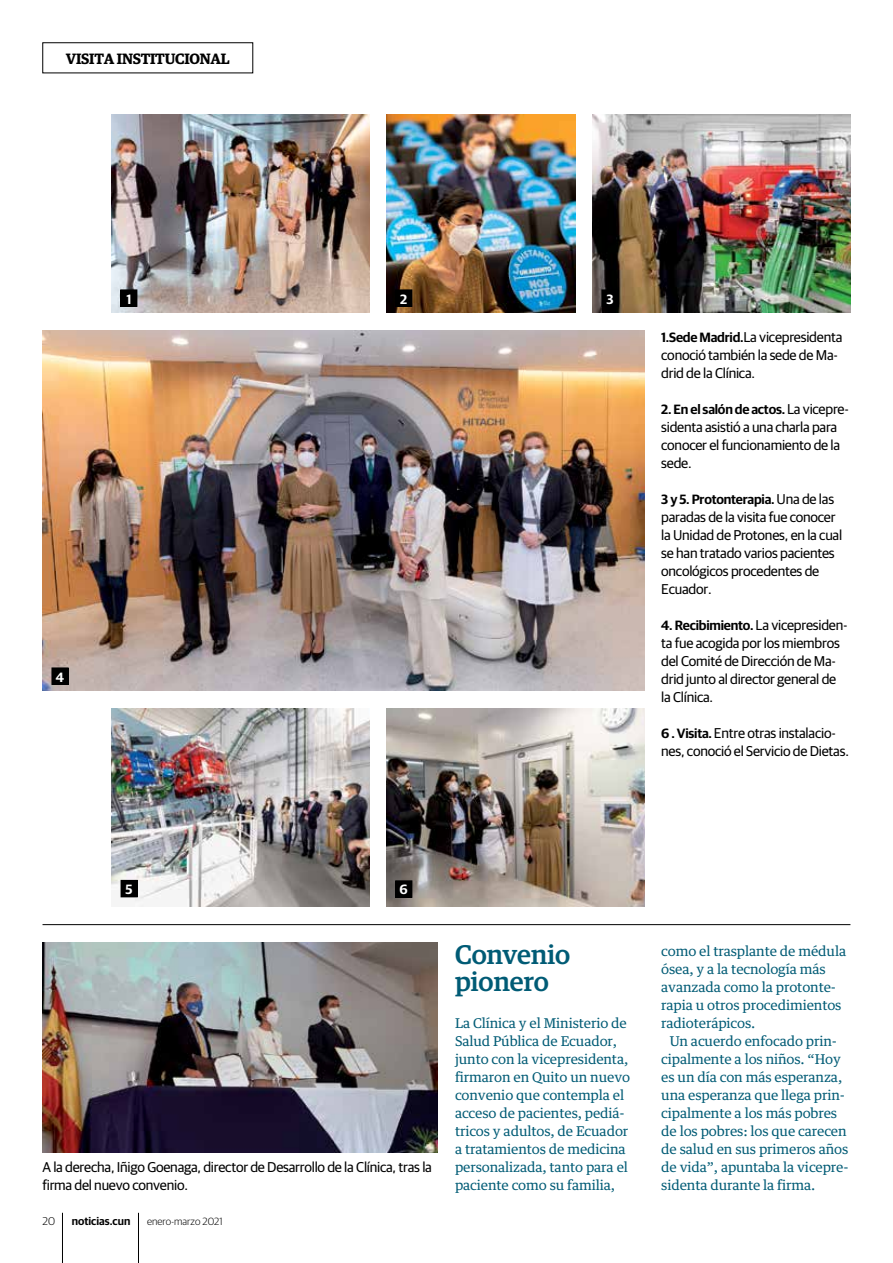
<style>
.page{position:relative;width:893px;height:1263px;background:#fff}
.page>*{position:absolute;margin:0;border:0;box-sizing:border-box;transform-origin:0 0}
.t1{font:500 27px/27px "Guardian Egyp";color:#005b75}
.t2{font:600 15px "Guardian Egyp";letter-spacing:-.015em;color:#000}
.t3{font:14.25px/18px "Guardian Sans";letter-spacing:-.015em;color:#000}
.t4{font:13.5px/18px "Guardian Text Egyp";letter-spacing:-.01em;color:#005b75}
.t5{font:600 13.5px "Guardian Sans";letter-spacing:-.015em;color:#000}
.t6{font:600 13.5px "Guardian Sans";color:#fff}
.t7{font:600 11.25px "Guardian Sans";color:#000}
.t8{font:300 11.25px "Guardian Sans";color:#000}
.t9{font:300 10.5px "Guardian Sans";color:#000}
.s1{font-weight:600;font-size:13.5px}
.s2{font-weight:400;font-size:14.25px}
</style>
<div class="page">
<hr style="left:138px;top:1213px;width:1px;height:50px;background:#000">
<hr style="left:62px;top:1213px;width:1px;height:50px;background:#000">
<img style="left:43px;top:943px;width:395px;height:209px">
<img style="left:43px;top:331px;width:601px;height:360px">
<img style="left:386px;top:115px;width:189px;height:198px">
<img style="left:386px;top:709px;width:258px;height:197px">
<img style="left:111px;top:115px;width:258px;height:197px">
<img style="left:592px;top:115px;width:258px;height:198px">
<img style="left:111px;top:709px;width:258px;height:197px">
<hr style="left:43px;top:924px;width:807px;height:1px;background:#000">
<div style="left:121px;top:290px;width:16px;height:16px;background:#000"></div>
<div style="left:120px;top:290px;width:17px;height:17px;border:1px solid #000"></div>
<div style="left:396px;top:290px;width:16px;height:16px;background:#000"></div>
<div style="left:395px;top:290px;width:17px;height:17px;border:1px solid #000"></div>
<div style="left:602px;top:290px;width:16px;height:16px;background:#000"></div>
<div style="left:602px;top:290px;width:16px;height:17px;border:1px solid #000"></div>
<div style="left:52px;top:668px;width:16px;height:16px;background:#000"></div>
<div style="left:52px;top:668px;width:16px;height:17px;border:1px solid #000"></div>
<div style="left:121px;top:880px;width:16px;height:17px;background:#000"></div>
<div style="left:396px;top:881px;width:16px;height:16px;background:#000"></div>
<div style="left:395px;top:881px;width:17px;height:16px;border:1px solid #000"></div>
<p class="t2" style="left:66px;top:47px;width:165px">VISITA INSTITUCIONAL</p>
<p class="t6" style="left:56px;top:667px;width:10px">4</p>
<p class="t6" style="left:126px;top:289px;width:6px">1</p>
<p class="t6" style="left:400px;top:289px;width:9px">2</p>
<p class="t6" style="left:606px;top:289px;width:9px">3</p>
<p class="t3" style="left:661px;top:327px;width:183px"><span class="s1">1.Sede Madrid.</span>La vicepresidenta conoció también la sede de Ma&shy;drid de la Clínica.</p>
<p class="t5" style="left:661px;top:399px;width:189px">2. En el salón de actos. <span class="s2">La vicepre-</span></p>
<p class="t3" style="left:661px;top:417px;width:180px">sidenta asistió a una charla para conocer el funcionamiento de la sede.</p>
<p class="t5" style="left:661px;top:489px;width:174px">3 y 5. Protonterapia. <span class="s2">Una de las</span></p>
<p class="t3" style="left:661px;top:507px;width:182px">paradas de la visita fue conocer la Unidad de Protones, en la cual se han tratado varios pacientes oncológicos procedentes de<br>Ecuador.</p>
<p class="t5" style="left:661px;top:615px;width:188px">4. Recibimiento. <span class="s2">La vicepresiden-</span></p>
<p class="t3" style="left:661px;top:633px;width:180px">ta fue acogida por los miembros del Comité de Dirección de Ma&shy;drid junto al director general de la Clínica.</p>
<p class="t3" style="left:661px;top:723px;width:189px"><span class="s1">6 . Visita.</span> Entre otras instalacio&shy;nes, conoció el Servicio de Dietas.</p>
<p class="t6" style="left:126px;top:879px;width:9px">5</p>
<p class="t6" style="left:400px;top:880px;width:10px">6</p>
<p class="t3" style="left:43px;top:1157px;width:391px">A la derecha, Iñigo Goenaga, director de Desarrollo de la Clínica, tras la firma del nuevo convenio.</p>
<p class="t8" style="left:43px;top:1213px;width:14px">20</p>
<p class="t7" style="left:72px;top:1212px;width:60px">noticias.cun</p>
<p class="t9" style="left:147px;top:1214px;width:77px">enero-marzo 2021</p>
<h1 class="t1" style="left:455px;top:939px;width:117px">Convenio pionero</h1>
<p class="t4" style="left:661px;top:941px;width:186px">como el trasplante de médula ósea, y a la tecnología más avanzada como la protonte&shy;rapia u otros procedimientos radioterápicos.</p>
<p class="t4" style="left:661px;top:1031px;width:189px;text-indent:9px">Un acuerdo enfocado prin&shy;cipalmente a los niños. “Hoy es un día con más esperanza, una esperanza que llega prin&shy;cipalmente a los más pobres de los pobres: los que carecen de salud en sus primeros años de vida”, apuntaba la vicepre&shy;sidenta durante la firma.</p>
<p class="t4" style="left:455px;top:1013px;width:177px">La Clínica y el Ministerio de<br>Salud Pública de Ecuador, junto con la vicepresidenta, firmaron en Quito un nuevo convenio que contempla el acceso de pacientes, pediá&shy;tricos y adultos, de Ecuador a tratamientos de medicina personalizada, tanto para el paciente como su familia,</p>
</div>
